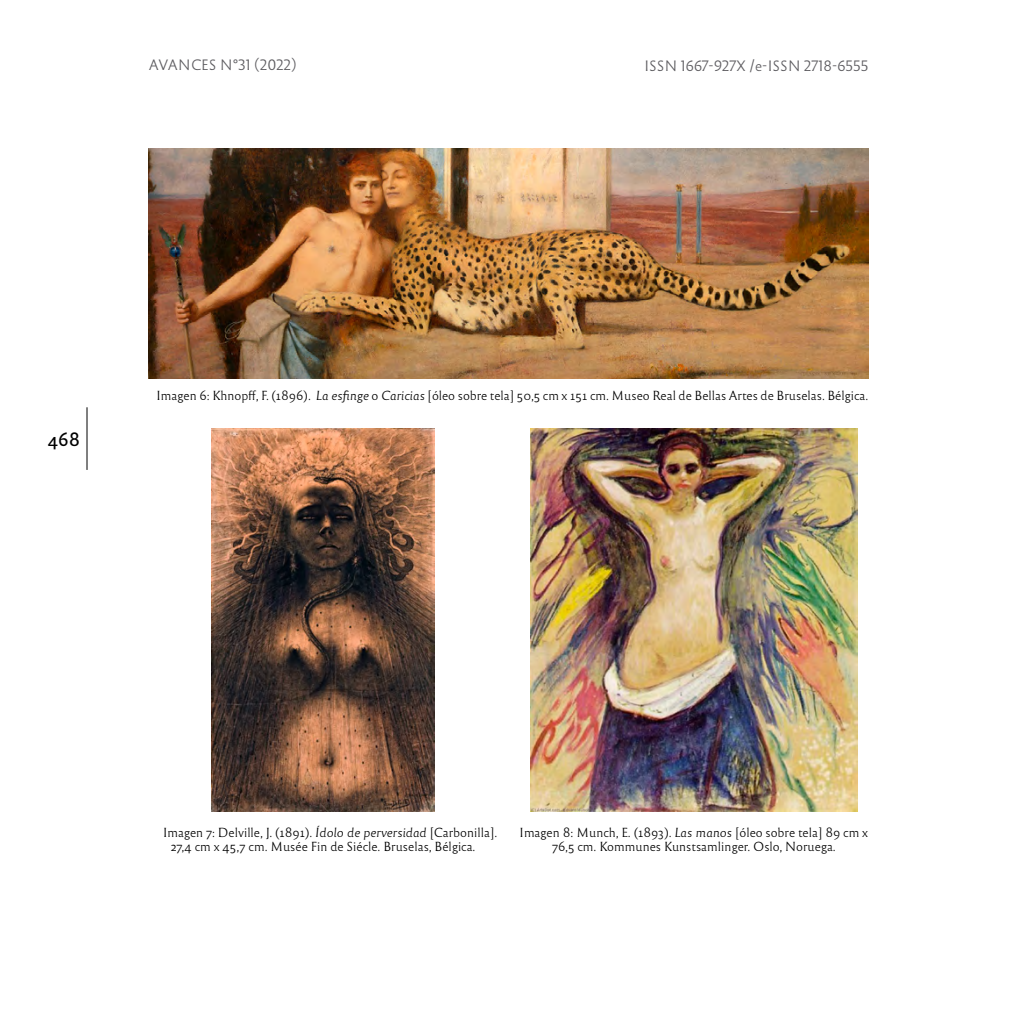
<style>
.page{position:relative;width:1017px;height:1017px;background:#fff}
.page>*{position:absolute;margin:0;border:0;box-sizing:border-box;transform-origin:0 0}
.t1{font:17.5px "Reforma 2018 Gris";color:#000}
.t2{font:14px "Reforma 2018 Blanca";color:#5c5b5f}
.t3{font:12.25px/14.7px "Reforma 1969 Blanca";color:#000}
.s1{font-family:"Reforma 1969 Blanca Italica"}
</style>
<div class="page">
<hr style="left:87px;top:407px;width:1px;height:63px;background:#000">
<img style="left:149px;top:149px;width:719px;height:230px">
<img style="left:212px;top:429px;width:223px;height:382px">
<img style="left:530px;top:429px;width:327px;height:382px">
<p class="t2" style="left:149px;top:57px;width:150px">AVANCES N°31 (2022)</p>
<p class="t2" style="left:644px;top:57px;width:225px">ISSN 1667-927X /e-ISSN 2718-6555</p>
<h1 class="t1" style="left:48px;top:430px;width:34px">468</h1>
<p class="t3" style="left:157px;top:388px;width:713px">Imagen 6: Khnopff, F. (1896). <span class="s1">La esfinge</span> o <span class="s1">Caricias</span> [óleo sobre tela] 50,5 cm x 151 cm. Museo Real de Bellas Artes de Bruselas. Bélgica.</p>
<p class="t3" style="left:171px;top:825px;width:328px;text-indent:-8px">Imagen 7: Delville, J. (1891). <span class="s1">Ídolo de perversidad</span> [Carbonilla].<br>27,4 cm x 45,7 cm. Musée Fin de Siécle. Bruselas, Bélgica.</p>
<p class="t3" style="left:520px;top:825px;width:350px;text-align:center">Imagen 8: Munch, E. (1893). <span class="s1">Las manos</span> [óleo sobre tela] 89 cm x<br>76,5 cm. Kommunes Kunstsamlinger. Oslo, Noruega.</p>
</div>
